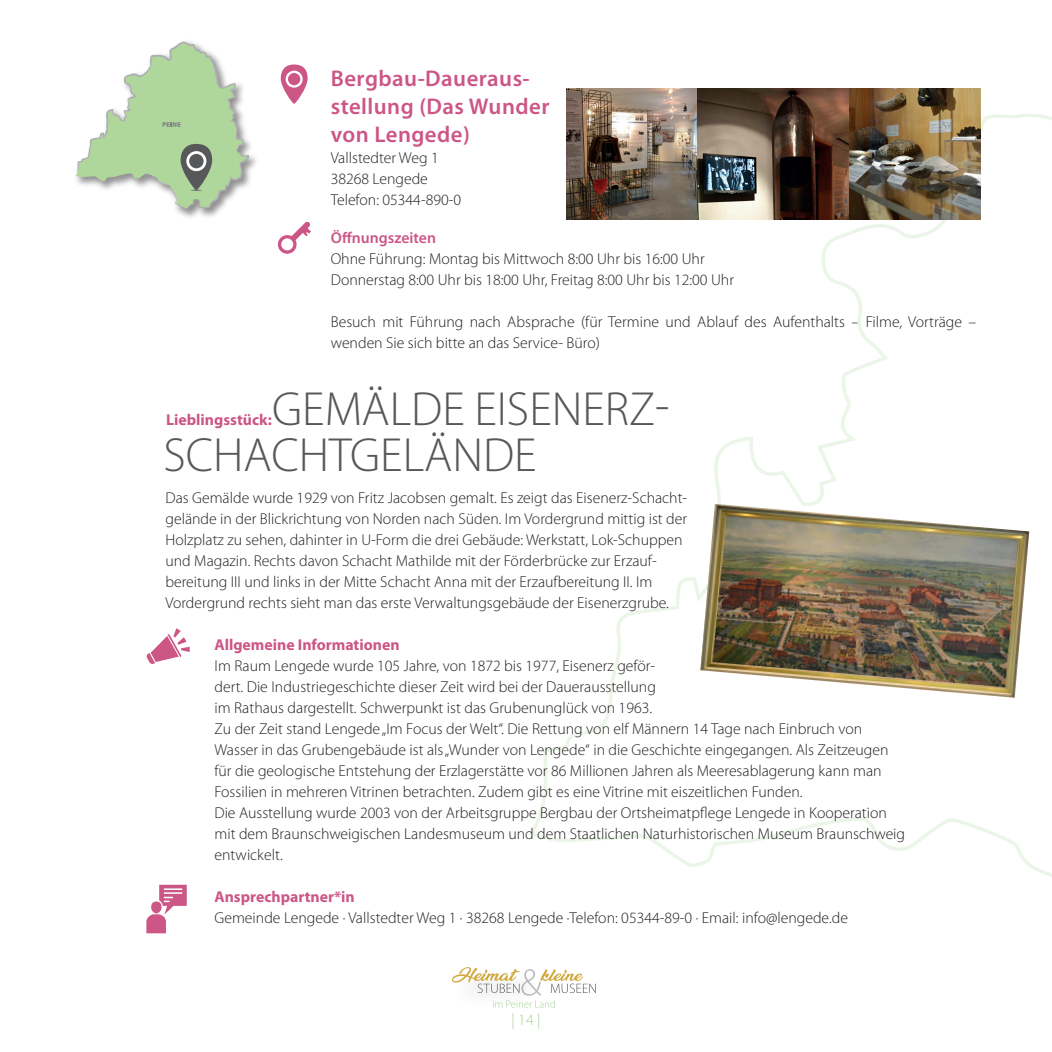
<style>
.page{position:relative;width:1052px;height:1052px;background:#fff}
.page>*{position:absolute;margin:0;border:0;box-sizing:border-box;transform-origin:0 0}
.t1{font:300 48.12px/46.6px "Myriad Pro";color:#57585a}
.t2{font:600 22.75px/28px "Myriad Pro";letter-spacing:.02em;color:#cc5686}
.t3{font:300 15.75px/21px "Myriad Pro";color:#231f20}
.t4{font:700 15.75px "Myriad Pro";color:#cc5686}
.t5{font:600 15.75px "Myriad Pro";color:#cc5686}
.t6{font:300 15.75px "Myriad Pro";color:#aad59b}
</style>
<div class="page">
<svg style="left:531px;top:88px;width:521px;height:920px"></svg>
<img style="left:566px;top:88px;width:414px;height:132px">
<img style="left:700px;top:504px;width:329px;height:194px">
<svg style="left:146px;top:628px;width:44px;height:36px"></svg>
<svg style="left:146px;top:884px;width:41px;height:49px"></svg>
<div style="left:151px;top:901px;width:10px;height:12px;background:#cc5686;border-radius:50%"></div>
<img style="left:176px;top:142px;width:80px;height:76px">
<svg style="left:75px;top:41px;width:174px;height:168px"></svg>
<svg style="left:281px;top:64px;width:27px;height:40px"></svg>
<svg style="left:278px;top:221px;width:33px;height:33px"></svg>
<div style="left:449px;top:964px;width:96px;height:46px;background:#fff"></div>
<svg style="left:452px;top:967px;width:144px;height:40px"></svg>
<h2 class="t2" style="left:331px;top:64px;width:220px">Bergbau-Daueraus&shy;stellung (Das Wunder von Lengede)</h2>
<p class="t3" style="left:331px;top:147px;width:132px">Vallstedter Weg 1<br>38268 Lengede<br>Telefon: 05344-890-0</p>
<p class="t5" style="left:331px;top:229px;width:107px">Öffnungszeiten</p>
<p class="t3" style="left:331px;top:249px;width:405px">Ohne Führung: Montag bis Mittwoch 8:00 Uhr bis 16:00 Uhr<br>Donnerstag 8:00 Uhr bis 18:00 Uhr, Freitag 8:00 Uhr bis 12:00 Uhr</p>
<p class="t3" style="left:331px;top:312px;width:647px">Besuch mit Führung nach Absprache (für Termine und Ablauf des Aufenthalts – Filme, Vorträge – wenden Sie sich bitte an das Service- Büro)</p>
<h1 class="t1" style="left:163px;top:386px;width:507px;text-indent:109px">GEMÄLDE EISENERZ-<br>SCHACHTGELÄNDE</h1>
<p class="t4" style="left:166px;top:411px;width:107px">Lieblingsstück:</p>
<p class="t3" style="left:165px;top:487px;width:523px">Das Gemälde wurde 1929 von Fritz Jacobsen gemalt. Es zeigt das Eisenerz-Schacht&shy;gelände in der Blickrichtung von Norden nach Süden. Im Vordergrund mittig ist der Holzplatz zu sehen, dahinter in U-Form die drei Gebäude: Werkstatt, Lok-Schuppen und Magazin. Rechts davon Schacht Mathilde mit der Förderbrücke zur Erzauf&shy;bereitung III und links in der Mitte Schacht Anna mit der Erzaufbereitung II. Im Vordergrund rechts sieht man das erste Verwaltungsgebäude der Eisenerzgrube.</p>
<p class="t4" style="left:214px;top:636px;width:187px">Allgemeine Informationen</p>
<p class="t3" style="left:214px;top:655px;width:692px">Im Raum Lengede wurde 105 Jahre, von 1872 bis 1977, Eisenerz geför-<br>dert. Die Industriegeschichte dieser Zeit wird bei der Dauerausstellung<br>im Rathaus dargestellt. Schwerpunkt ist das Grubenunglück von 1963.<br>Zu der Zeit stand Lengede „Im Focus der Welt“. Die Rettung von elf Männern 14 Tage nach Einbruch von Wasser in das Grubengebäude ist als „Wunder von Lengede“ in die Geschichte eingegangen. Als Zeitzeugen für die geologische Entstehung der Erzlagerstätte vor 86 Millionen Jahren als Meeresablagerung kann man Fossilien in mehreren Vitrinen betrachten. Zudem gibt es eine Vitrine mit eiszeitlichen Funden.<br>Die Ausstellung wurde 2003 von der Arbeitsgruppe Bergbau der Ortsheimatpflege Lengede in Kooperation mit dem Braunschweigischen Landesmuseum und dem Staatlichen Naturhistorischen Museum Braunschweig entwickelt.</p>
<p class="t4" style="left:214px;top:888px;width:142px">Ansprechpartner*in</p>
<p class="t3" style="left:214px;top:907px;width:635px">Gemeinde Lengede · Vallstedter Weg 1 · 38268 Lengede ·Telefon: 05344-89-0 · Email: info@lengede.de</p>
<p class="t6" style="left:511px;top:1011px;width:30px">| 14 |</p>
</div>
